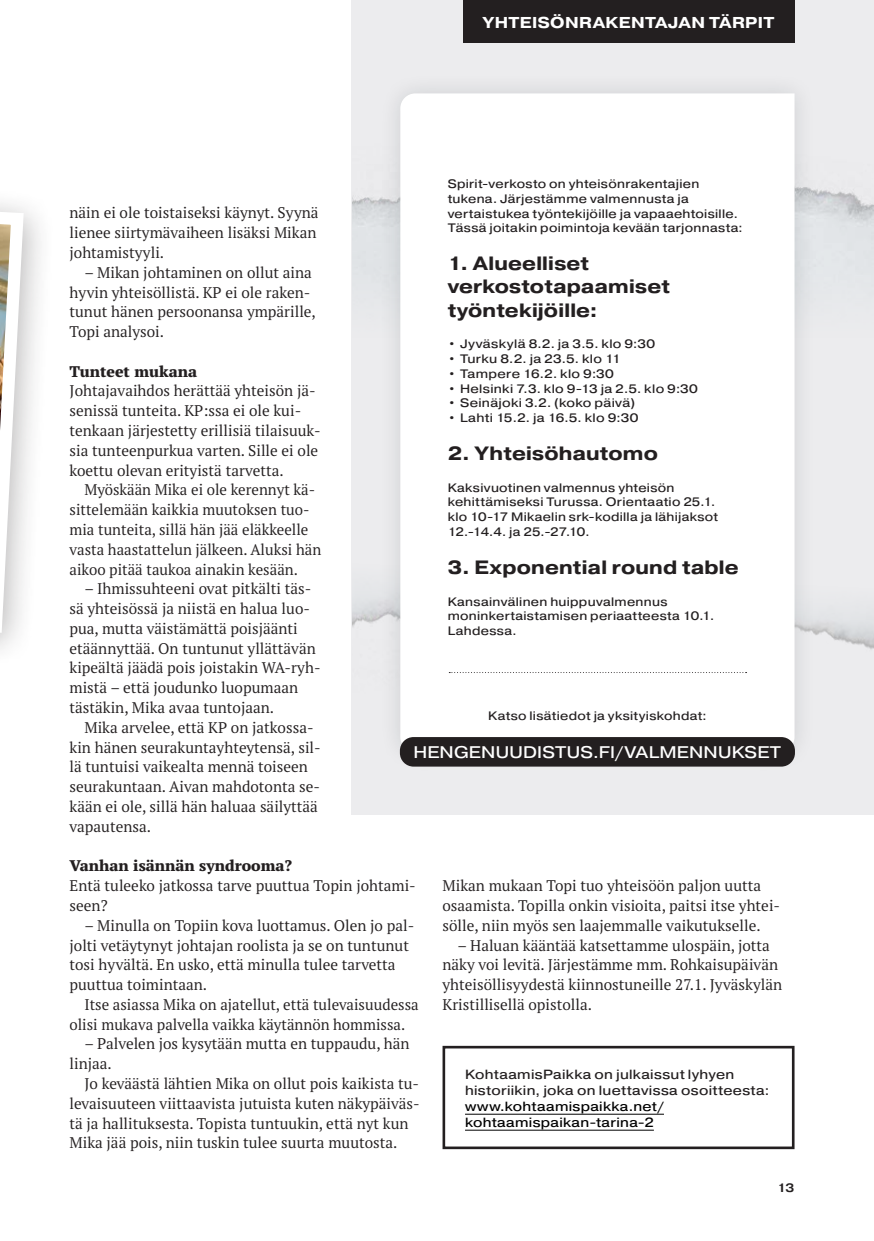
<style>
.page{position:relative;width:874px;height:1241px;background:#fff}
.page>*{position:absolute;margin:0;border:0;box-sizing:border-box;transform-origin:0 0}
.Otsikko_H4_Uutinen{font:700 19.25px/23.1px "Pragmatica Ext";letter-spacing:.01em;color:#231f20}
.Leipäteksti_LAATIKKO{font:16.8px "Pragmatica Ext";letter-spacing:.015em;color:#fff}
.Otsikko_H5_Laatikko{font:700 15.75px "Pragmatica Ext";letter-spacing:.025em;color:#fff}
.Leipäteksti_sis_SERIF{font:15.4px/19.8px "PT Serif Pro";color:#231f20}
.Leipäteksti_SERIF{font:15.4px/19.8px "PT Serif Pro";color:#231f20}
.Väliotsikko_SERIF{font:800 15.4px "PT Serif Pro";color:#231f20}
.Otsikko_H4_Uutinen-2{font:13.3px/15.9px "Pragmatica Ext";letter-spacing:.025em;color:#231f20}
.Leipäteksti_LAATIKKO-2{font:12.25px/14.7px "Pragmatica Ext";letter-spacing:.025em;color:#231f20}
.t1{font:500 12.25px "Pragmatica Ext";color:#231f20}
.s1{color:#000}
</style>
<div class="page">
<div style="left:351px;top:0;width:522px;height:814px;background:#ececee"></div>
<img style="left:352px;top:189px;width:521px;height:94px">
<img style="left:352px;top:598px;width:521px;height:51px">
<div style="left:378px;top:72px;width:437px;height:701px;background:#000b11;opacity:.13"></div>
<div style="left:400px;top:93px;width:394px;height:654px;background:#fff"></div>
<div style="left:399px;top:737px;width:395px;height:29px;background:#231f20;border-radius:14px"></div>
<svg style="left:449px;top:672px;width:297px;height:1px"></svg>
<div style="left:462px;top:0;width:332px;height:43px;background:#231f20"></div>
<div style="left:0;top:162px;width:55px;height:505px;background:#231f20;opacity:.32"></div>
<svg style="left:0;top:178px;width:30px;height:461px"></svg>
<hr style="left:465px;top:1113px;width:198px;height:1px;background:#000">
<hr style="left:465px;top:1129px;width:188px;height:1px;background:#000">
<div style="left:442px;top:1045px;width:352px;height:103px;border:3px solid #231f20"></div>
<p class="Otsikko_H5_Laatikko" style="left:482px;top:12px;width:293px">YHTEISÖNRAKENTAJAN TÄRPIT</p>
<p class="Leipäteksti_LAATIKKO-2" style="left:447px;top:177px;width:296px">Spirit-verkosto on yhteisönrakentajien tukena. Järjestämme valmennusta ja vertaistukea työntekijöille ja vapaaehtoisille.<br>Tässä joitakin poimintoja kevään tarjonnasta:</p>
<p class="Otsikko_H4_Uutinen" style="left:447px;top:252px;width:223px">1. Alueelliset verkostotapaamiset työntekijöille:</p>
<p class="Leipäteksti_LAATIKKO-2" style="left:447px;top:337px;width:209px">• Jyväskylä 8.2. ja 3.5. klo 9:30</p>
<p class="Leipäteksti_LAATIKKO-2" style="left:447px;top:351px;width:174px">• Turku 8.2. ja 23.5. klo 11</p>
<p class="Leipäteksti_LAATIKKO-2" style="left:447px;top:366px;width:167px">• Tampere 16.2. klo 9:30</p>
<p class="Leipäteksti_LAATIKKO-2" style="left:447px;top:381px;width:251px">• Helsinki 7.3. klo 9-13 ja 2.5. klo 9:30</p>
<p class="Leipäteksti_LAATIKKO-2" style="left:447px;top:395px;width:189px">• Seinäjoki 3.2. (koko päivä)</p>
<p class="Leipäteksti_LAATIKKO-2" style="left:447px;top:410px;width:192px">• Lahti 15.2. ja 16.5. klo 9:30</p>
<p class="Otsikko_H4_Uutinen" style="left:447px;top:441px;width:212px">2. Yhteisöhautomo</p>
<p class="Leipäteksti_LAATIKKO-2" style="left:447px;top:480px;width:272px">Kaksivuotinen valmennus yhteisön kehittämiseksi Turussa. Orientaatio 25.1. klo 10-17 Mikaelin srk-kodilla ja lähijaksot 12.-14.4. ja 25.-27.10.</p>
<p class="Otsikko_H4_Uutinen" style="left:447px;top:555px;width:292px">3. Exponential round table</p>
<p class="Leipäteksti_LAATIKKO-2" style="left:447px;top:594px;width:268px">Kansainvälinen huippuvalmennus moninkertaistamisen periaatteesta 10.1.<br>Lahdessa.</p>
<p class="Leipäteksti_sis_SERIF" style="left:69px;top:203px;width:250px">näin ei ole toistaiseksi käynyt. Syynä lienee siirtymävaiheen lisäksi Mikan johtamistyyli.</p>
<p class="Leipäteksti_sis_SERIF" style="left:69px;top:262px;width:248px;text-indent:15px">– Mikan johtaminen on ollut aina hyvin yhteisöllistä. KP ei ole raken&shy;tunut hänen persoonansa ympärille,<br>Topi analysoi.</p>
<p class="Väliotsikko_SERIF" style="left:69px;top:361px;width:129px">Tunteet mukana</p>
<p class="Leipäteksti_SERIF" style="left:69px;top:381px;width:252px">Johtajavaihdos herättää yhteisön jä&shy;senissä tunteita. KP:ssa ei ole kui&shy;tenkaan järjestetty erillisiä tilaisuuk&shy;sia tunteenpurkua varten. Sille ei ole koettu olevan erityistä tarvetta.</p>
<p class="Leipäteksti_sis_SERIF" style="left:69px;top:479px;width:253px;text-indent:15px">Myöskään Mika ei ole kerennyt kä&shy;sittelemään kaikkia muutoksen tuo&shy;mia tunteita, sillä hän jää eläkkeelle vasta haastattelun jälkeen. Aluksi hän aikoo pitää taukoa ainakin kesään.</p>
<p class="Leipäteksti_sis_SERIF" style="left:69px;top:578px;width:252px;text-indent:15px">– Ihmissuhteeni ovat pitkälti täs&shy;sä yhteisössä ja niistä en halua luo&shy;pua, mutta väistämättä poisjäänti etäännyttää. On tuntunut yllättävän kipeältä jäädä pois joistakin WA-ryh&shy;mistä – että joudunko luopumaan tästäkin, Mika avaa tuntojaan.</p>
<p class="Leipäteksti_sis_SERIF" style="left:69px;top:717px;width:252px;text-indent:15px">Mika arvelee, että KP on jatkossa&shy;kin hänen seurakuntayhteytensä, sil&shy;lä tuntuisi vaikealta mennä toiseen seurakuntaan. Aivan mahdotonta se&shy;kään ei ole, sillä hän haluaa säilyttää vapautensa.</p>
<p class="Väliotsikko_SERIF" style="left:69px;top:855px;width:224px">Vanhan isännän syndrooma?</p>
<p class="Leipäteksti_SERIF" style="left:69px;top:875px;width:347px">Entä tuleeko jatkossa tarve puuttua Topin johtami&shy;seen?</p>
<p class="Leipäteksti_sis_SERIF" style="left:69px;top:914px;width:346px;text-indent:15px">– Minulla on Topiin kova luottamus. Olen jo pal&shy;jolti vetäytynyt johtajan roolista ja se on tuntunut tosi hyvältä. En usko, että minulla tulee tarvetta puuttua toimintaan.</p>
<p class="Leipäteksti_sis_SERIF" style="left:69px;top:994px;width:350px;text-indent:15px">Itse asiassa Mika on ajatellut, että tulevaisuudessa olisi mukava palvella vaikka käytännön hommissa.</p>
<p class="Leipäteksti_sis_SERIF" style="left:69px;top:1033px;width:341px;text-indent:15px">– Palvelen jos kysytään mutta en tuppaudu, hän linjaa.</p>
<p class="Leipäteksti_sis_SERIF" style="left:69px;top:1073px;width:352px;text-indent:15px">Jo keväästä lähtien Mika on ollut pois kaikista tu&shy;levaisuuteen viittaavista jutuista kuten näkypäiväs&shy;tä ja hallituksesta. Topista tuntuukin, että nyt kun Mika jää pois, niin tuskin tulee suurta muutosta.</p>
<p class="Otsikko_H4_Uutinen-2" style="left:465px;top:1065px;width:305px">KohtaamisPaikka on julkaissut lyhyen historiikin, joka on luettavissa osoitteesta: <span class="s1">www.kohtaamispaikka.net/ kohtaamispaikan-tarina-2</span></p>
<p class="Leipäteksti_LAATIKKO-2" style="left:488px;top:708px;width:220px">Katso lisätiedot ja yksityiskohdat:</p>
<p class="Leipäteksti_LAATIKKO" style="left:413px;top:742px;width:369px">HENGENUUDISTUS.FI/VALMENNUKSET</p>
<p class="Leipäteksti_SERIF" style="left:442px;top:875px;width:339px">Mikan mukaan Topi tuo yhteisöön paljon uutta osaamista. Topilla onkin visioita, paitsi itse yhtei&shy;sölle, niin myös sen laajemmalle vaikutukselle.</p>
<p class="Leipäteksti_sis_SERIF" style="left:442px;top:934px;width:341px;text-indent:15px">– Haluan kääntää katsettamme ulospäin, jotta näky voi levitä. Järjestämme mm. Rohkaisupäivän yhteisöllisyydestä kiinnostuneille 27.1. Jyväskylän Kristillisellä opistolla.</p>
<p class="t1" style="left:777px;top:1179px;width:19px">13</p>
</div>
